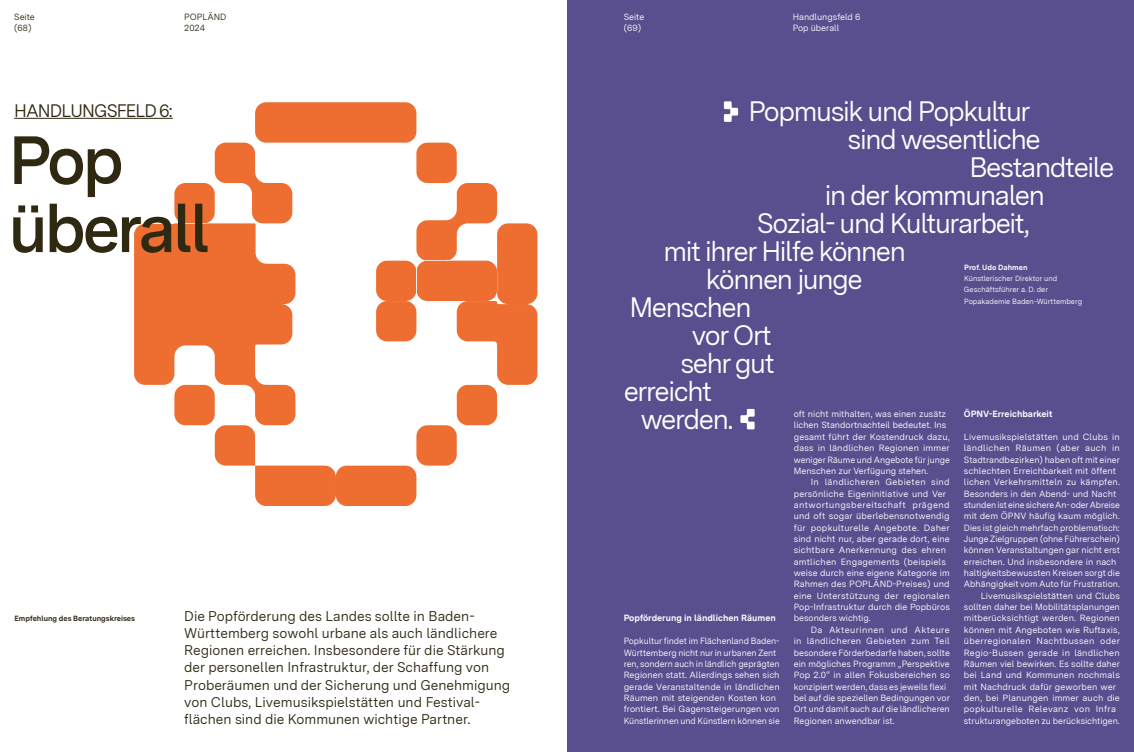
<style>
.page{position:relative;width:1134px;height:752px;background:#fff}
.page>*{position:absolute;margin:0;border:0;box-sizing:border-box;transform-origin:0 0}
.t1{font:600 68px/68px "Ba Wue Sans";letter-spacing:-.05em;color:#2f2912}
.t2{font:28px "Ba Wue Sans";letter-spacing:-.05em;color:#fff}
.t3{font:18px "Ba Wue Sans";letter-spacing:-.05em;color:#2f2912}
.t4{font:14px/17px "Ba Wue Sans";color:#2f2912}
.t5{font:9px/11.3px "Ba Wue Sans";letter-spacing:.005em;color:#fff}
.t6{font:9px "Ba Wue Sans";letter-spacing:.03em;color:#fff}
.t7{font:700 9px "Ba Wue Sans";color:#fff}
.t8{font:9px/11.4px "Ba Wue Sans";color:#2f2912}
.t9{font:7.5px/11.3px "Ba Wue Sans";color:#fff}
.t10{font:700 7.5px "Ba Wue Sans";color:#2f2912}
.t11{font:700 7.5px "Ba Wue Sans";color:#fff}
</style>
<div class="page">
<div style="left:567px;top:0;width:567px;height:751px;background:#594e8e"></div>
<svg style="left:134px;top:102px;width:403px;height:403px"></svg>
<hr style="left:14px;top:118px;width:159px;height:1px;background:#2f2912">
<svg style="left:724px;top:101px;width:14px;height:21px"></svg>
<svg style="left:740px;top:408px;width:15px;height:21px"></svg>
<p class="t8" style="left:14px;top:11px;width:22px">Seite (68)</p>
<p class="t8" style="left:184px;top:11px;width:44px">POPLÄND<br>2024</p>
<p class="t5" style="left:624px;top:11px;width:22px">Seite</p>
<p class="t5" style="left:793px;top:11px;width:69px">Handlungsfeld 6</p>
<p class="t5" style="left:624px;top:22px;width:19px">(69)</p>
<p class="t5" style="left:793px;top:22px;width:48px">Pop überall</p>
<h3 class="t3" style="left:14px;top:98px;width:160px">HANDLUNGSFELD 6:</h3>
<h1 class="t1" style="left:8px;top:124px;width:204px">Pop überall</h1>
<p class="t10" style="left:15px;top:613px;width:122px">Empfehlung des Beratungskreises</p>
<p class="t4" style="left:184px;top:607px;width:327px">Die Popförderung des Landes sollte in Baden-Württemberg sowohl urbane als auch ländlichere Regionen erreichen. Insbesondere für die Stärkung der personellen Infrastruktur, der Schaffung von Proberäumen und der Sicherung und Genehmigung von Clubs, Livemusikspielstätten und Festival&shy;flächen sind die Kommunen wichtige Partner.</p>
<h2 class="t2" style="left:748px;top:92px;width:284px">Popmusik und Popkultur</h2>
<h2 class="t2" style="left:848px;top:120px;width:195px">sind wesentliche</h2>
<h2 class="t2" style="left:969px;top:148px;width:146px">Bestandteile</h2>
<h2 class="t2" style="left:825px;top:176px;width:221px">in der kommunalen</h2>
<h2 class="t2" style="left:757px;top:204px;width:275px">Sozial- und Kulturarbeit,</h2>
<h2 class="t2" style="left:663px;top:232px;width:244px">mit ihrer Hilfe können</h2>
<h2 class="t2" style="left:706px;top:260px;width:158px">können junge</h2>
<h2 class="t2" style="left:629px;top:288px;width:124px">Menschen</h2>
<h2 class="t2" style="left:692px;top:316px;width:82px">vor Ort</h2>
<h2 class="t2" style="left:680px;top:344px;width:96px">sehr gut</h2>
<h2 class="t2" style="left:624px;top:372px;width:90px">erreicht</h2>
<h2 class="t2" style="left:641px;top:400px;width:94px">werden.</h2>
<p class="t11" style="left:964px;top:261px;width:65px">Prof. Udo Dahmen</p>
<p class="t9" style="left:964px;top:272px;width:120px">Künstlerischer Direktor und<br>Geschäftsführer a. D. der<br>Popakademie Baden-Württemberg</p>
<p class="t7" style="left:964px;top:407px;width:90px">ÖPNV-Erreichbarkeit</p>
<p class="t5" style="left:964px;top:430px;width:157px">Livemusikspielstätten und Clubs in</p>
<p class="t6" style="left:964px;top:441px;width:157px">ländlichen Räumen (aber auch in</p>
<p class="t5" style="left:964px;top:453px;width:158px">Stadtrandbezirken) haben oft mit einer</p>
<p class="t5" style="left:964px;top:464px;width:154px">schlechten Erreichbarkeit mit öffent</p>
<p class="t5" style="left:964px;top:476px;width:158px">lichen Verkehrsmitteln zu kämpfen.</p>
<p class="t5" style="left:964px;top:487px;width:154px">Besonders in den Abend- und Nacht</p>
<p class="t5" style="left:964px;top:498px;width:158px">stunden ist eine sichere An- oder Abreise</p>
<p class="t5" style="left:964px;top:510px;width:157px">mit dem ÖPNV häufig kaum möglich.</p>
<p class="t5" style="left:964px;top:521px;width:157px">Dies ist gleich mehrfach problematisch:</p>
<p class="t5" style="left:964px;top:532px;width:157px">Junge Zielgruppen (ohne Führerschein)</p>
<p class="t5" style="left:964px;top:544px;width:158px">können Veranstaltungen gar nicht erst</p>
<p class="t5" style="left:964px;top:555px;width:154px">erreichen. Und insbesondere in nach</p>
<p class="t5" style="left:964px;top:566px;width:158px">haltigkeitsbewussten Kreisen sorgt die</p>
<p class="t5" style="left:964px;top:578px;width:158px">Abhängigkeit vom Auto für Frustration.</p>
<p class="t5" style="left:981px;top:589px;width:141px">Livemusikspielstätten und Clubs</p>
<p class="t5" style="left:964px;top:601px;width:157px">sollten daher bei Mobilitätsplanungen</p>
<p class="t5" style="left:964px;top:612px;width:157px">mitberücksichtigt werden. Regionen</p>
<p class="t5" style="left:964px;top:623px;width:158px">können mit Angeboten wie Ruftaxis,</p>
<p class="t6" style="left:964px;top:634px;width:158px">überregionalen Nachtbussen oder</p>
<p class="t5" style="left:964px;top:646px;width:157px">Regio-Bussen gerade in ländlichen</p>
<p class="t5" style="left:964px;top:657px;width:158px">Räumen viel bewirken. Es sollte daher</p>
<p class="t5" style="left:964px;top:669px;width:158px">bei Land und Kommunen nochmals</p>
<p class="t5" style="left:964px;top:680px;width:154px">mit Nachdruck dafür geworben wer</p>
<p class="t5" style="left:964px;top:691px;width:158px">den, bei Planungen immer auch die</p>
<p class="t6" style="left:964px;top:702px;width:154px">popkulturelle Relevanz von Infra</p>
<p class="t5" style="left:964px;top:714px;width:157px">strukturangeboten zu berücksichtigen.</p>
<p class="t5" style="left:794px;top:408px;width:158px">oft nicht mithalten, was einen zusätz lichen Standortnachteil bedeutet. Ins gesamt führt der Kostendruck dazu, dass in ländlichen Regionen immer weniger Räume und Angebote für junge Menschen zur Verfügung stehen.</p>
<p class="t5" style="left:794px;top:476px;width:158px;text-indent:17px">In ländlicheren Gebieten sind persönliche Eigeninitiative und Ver antwortungsbereitschaft prägend und oft sogar überlebensnotwendig für popkulturelle Angebote. Daher sind nicht nur, aber gerade dort, eine sichtbare Anerkennung des ehren amtlichen Engagements (beispiels weise durch eine eigene Kategorie im Rahmen des POPLÄND-Preises) und eine Unterstützung der regionalen Pop-Infrastruktur durch die Popbüros besonders wichtig.</p>
<p class="t5" style="left:794px;top:623px;width:158px;text-indent:17px">Da Akteurinnen und Akteure in ländlicheren Gebieten zum Teil besondere Förderbedarfe haben, sollte ein mögliches Programm „Perspektive Pop 2.0“ in allen Fokusbereichen so konzipiert werden, dass es jeweils flexi bel auf die speziellen Bedingungen vor Ort und damit auch auf die ländlicheren Regionen anwendbar ist.</p>
<p class="t7" style="left:624px;top:611px;width:154px">Popförderung in ländlichen Räumen</p>
<p class="t5" style="left:624px;top:635px;width:158px">Popkultur findet im Flächenland Baden-Württemberg nicht nur in urbanen Zent ren, sondern auch in ländlich geprägten Regionen statt. Allerdings sehen sich gerade Veranstaltende in ländlichen Räumen mit steigenden Kosten kon frontiert. Bei Gagensteigerungen von Künstlerinnen und Künstlern können sie</p>
</div>
